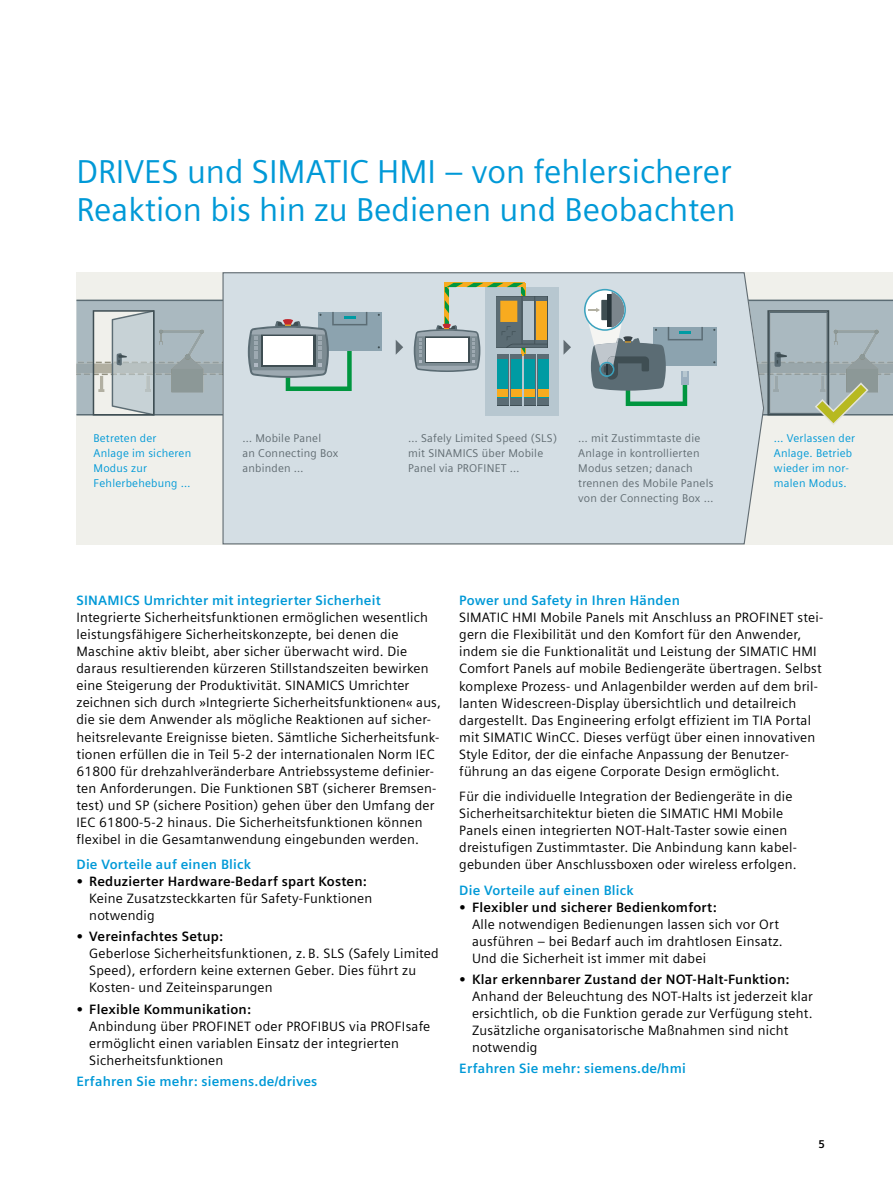
<style>
.page{position:relative;width:893px;height:1191px;background:#fff}
.page>*{position:absolute;margin:0;border:0;box-sizing:border-box;transform-origin:0 0}
.t1{font:33px/38.2px "Siemens Sans Global";color:#0099d7}
.t2{font:13.5px/17px "Siemens Sans Global";letter-spacing:.015em;color:#000}
.t3{font:700 13.5px "Siemens Sans Global";letter-spacing:.015em;color:#0099d7}
.t4{font:700 13.5px "Siemens Sans Global";letter-spacing:.015em;color:#000}
.t5{font:11.25px/14.9px "Siemens Sans Global";letter-spacing:.02em;color:#616c72}
.t6{font:11.25px/14.9px "Siemens Sans Global";letter-spacing:.02em;color:#0099d7}
.t7{font:700 11.25px "Siemens Sans Global";color:#000}
</style>
<div class="page">
<div style="left:76px;top:272px;width:817px;height:272px;background:#f0f0eb"></div>
<svg style="left:765px;top:299px;width:128px;height:126px"></svg>
<svg style="left:76px;top:299px;width:146px;height:116px"></svg>
<div style="left:222px;top:272px;width:543px;height:273px;background:#d4dee4"></div>
<div style="left:653px;top:327px;width:64px;height:38px;background:#8ca3af"></div>
<div style="left:485px;top:287px;width:74px;height:128px;background:#b7c7d0"></div>
<div style="left:318px;top:312px;width:64px;height:38px;background:#8ca3af"></div>
<svg style="left:248px;top:312px;width:119px;height:79px"></svg>
<svg style="left:396px;top:340px;width:7px;height:15px"></svg>
<svg style="left:563px;top:340px;width:8px;height:15px"></svg>
<svg style="left:584px;top:289px;width:119px;height:117px"></svg>
<div style="left:497px;top:354px;width:12px;height:51px;background:#5b6c74"></div>
<svg style="left:497px;top:372px;width:11px;height:26px"></svg>
<div style="left:498px;top:359px;width:10px;height:38px;background:#009ba3"></div>
<div style="left:498px;top:390px;width:10px;height:7px;background:#f8ab1f"></div>
<svg style="left:510px;top:354px;width:12px;height:51px"></svg>
<div style="left:511px;top:359px;width:11px;height:38px;background:#009ba3"></div>
<div style="left:511px;top:390px;width:11px;height:7px;background:#f8ab1f"></div>
<div style="left:524px;top:354px;width:12px;height:51px;background:#5b6c74"></div>
<svg style="left:524px;top:372px;width:11px;height:26px"></svg>
<div style="left:525px;top:359px;width:10px;height:38px;background:#009ba3"></div>
<div style="left:525px;top:390px;width:10px;height:7px;background:#f8ab1f"></div>
<svg style="left:537px;top:354px;width:12px;height:51px"></svg>
<div style="left:538px;top:359px;width:11px;height:38px;background:#009ba3"></div>
<div style="left:538px;top:390px;width:11px;height:7px;background:#f8ab1f"></div>
<svg style="left:414px;top:283px;width:133px;height:89px"></svg>
<h1 class="t1" style="left:77px;top:154px;width:661px">DRIVES und SIMATIC HMI – von fehlersicherer<br>Reaktion bis hin zu Bedienen und Beobachten</h1>
<p class="t5" style="left:242px;top:431px;width:98px">… Mobile Panel<br>an Connecting Box anbinden …</p>
<p class="t5" style="left:408px;top:431px;width:150px">… Safely Limited Speed (SLS) mit SINAMICS über Mobile<br>Panel via PROFINET …</p>
<p class="t5" style="left:578px;top:431px;width:137px">… mit Zustimmtaste die<br>Anlage in kontrollierten<br>Modus setzen; danach trennen des Mobile Panels von der Connecting Box …</p>
<p class="t6" style="left:94px;top:431px;width:99px">Betreten der<br>Anlage im sicheren<br>Modus zur<br>Fehlerbehebung …</p>
<p class="t6" style="left:774px;top:431px;width:83px">… Verlassen der<br>Anlage. Betrieb wieder im nor&shy;malen Modus.</p>
<p class="t3" style="left:77px;top:593px;width:306px">SINAMICS Umrichter mit integrierter Sicherheit</p>
<p class="t2" style="left:77px;top:610px;width:366px">Integrierte Sicherheitsfunktionen ermöglichen wesentlich leistungsfähigere Sicherheitskonzepte, bei denen die Maschine aktiv bleibt, aber sicher überwacht wird. Die daraus resultierenden kürzeren Stillstandszeiten bewirken eine Steigerung der Produktivität. SINAMICS Umrichter zeichnen sich durch »Integrierte Sicherheitsfunktionen« aus, die sie dem Anwender als mögliche Reaktionen auf sicher&shy;heitsrelevante Ereignisse bieten. Sämtliche Sicherheitsfunk&shy;tionen erfüllen die in Teil 5-2 der internationalen Norm IEC 61800 für drehzahlveränderbare Antriebssysteme definier&shy;ten Anforderungen. Die Funktionen SBT (sicherer Bremsen&shy;test) und SP (sichere Position) gehen über den Umfang der IEC 61800-5-2 hinaus. Die Sicherheitsfunktionen können flexibel in die Gesamtanwendung eingebunden werden.</p>
<p class="t3" style="left:77px;top:856px;width:176px">Die Vorteile auf einen Blick</p>
<p class="t4" style="left:77px;top:873px;width:292px">• Reduzierter Hardware-Bedarf spart Kosten:</p>
<p class="t2" style="left:89px;top:890px;width:285px">Keine Zusatzsteckkarten für Safety-Funktionen notwendig</p>
<p class="t4" style="left:77px;top:929px;width:148px">• Vereinfachtes Setup:</p>
<p class="t2" style="left:89px;top:946px;width:351px">Geberlose Sicherheitsfunktionen, z. B. SLS (Safely Limited<br>Speed), erfordern keine externen Geber. Dies führt zu<br>Kosten- und Zeiteinsparungen</p>
<p class="t4" style="left:77px;top:1001px;width:176px">• Flexible Kommunikation:</p>
<p class="t2" style="left:89px;top:1018px;width:342px">Anbindung über PROFINET oder PROFIBUS via PROFIsafe ermöglicht einen variablen Einsatz der integrierten<br>Sicherheitsfunktionen</p>
<p class="t3" style="left:77px;top:1073px;width:242px">Erfahren Sie mehr: siemens.de/drives</p>
<p class="t3" style="left:459px;top:593px;width:222px">Power und Safety in Ihren Händen</p>
<p class="t2" style="left:459px;top:610px;width:365px">SIMATIC HMI Mobile Panels mit Anschluss an PROFINET stei&shy;gern die Flexibilität und den Komfort für den Anwender, indem sie die Funktionalität und Leistung der SIMATIC HMI Comfort Panels auf mobile Bediengeräte übertragen. Selbst komplexe Prozess- und Anlagenbilder werden auf dem bril&shy;lanten Widescreen-Display übersichtlich und detailreich dargestellt. Das Engineering erfolgt effizient im TIA Portal mit SIMATIC WinCC. Dieses verfügt über einen innovativen Style Editor, der die einfache Anpassung der Benutzer&shy;führung an das eigene Corporate Design ermöglicht.</p>
<p class="t2" style="left:459px;top:788px;width:339px">Für die individuelle Integration der Bediengeräte in die Sicherheitsarchitektur bieten die SIMATIC HMI Mobile Panels einen integrierten NOT-Halt-Taster sowie einen dreistufigen Zustimmtaster. Die Anbindung kann kabel&shy;gebunden über Anschlussboxen oder wireless erfolgen.</p>
<p class="t3" style="left:459px;top:882px;width:176px">Die Vorteile auf einen Blick</p>
<p class="t4" style="left:459px;top:899px;width:259px">• Flexibler und sicherer Bedienkomfort:</p>
<p class="t2" style="left:472px;top:916px;width:312px">Alle notwendigen Bedienungen lassen sich vor Ort ausführen – bei Bedarf auch im drahtlosen Einsatz.<br>Und die Sicherheit ist immer mit dabei</p>
<p class="t4" style="left:459px;top:971px;width:332px">• Klar erkennbarer Zustand der NOT-Halt-Funktion:</p>
<p class="t2" style="left:472px;top:988px;width:342px">Anhand der Beleuchtung des NOT-Halts ist jederzeit klar ersichtlich, ob die Funktion gerade zur Verfügung steht.<br>Zusätzliche organisatorische Maßnahmen sind nicht notwendig</p>
<p class="t3" style="left:459px;top:1060px;width:228px">Erfahren Sie mehr: siemens.de/hmi</p>
<p class="t7" style="left:818px;top:1137px;width:8px">5</p>
</div>
